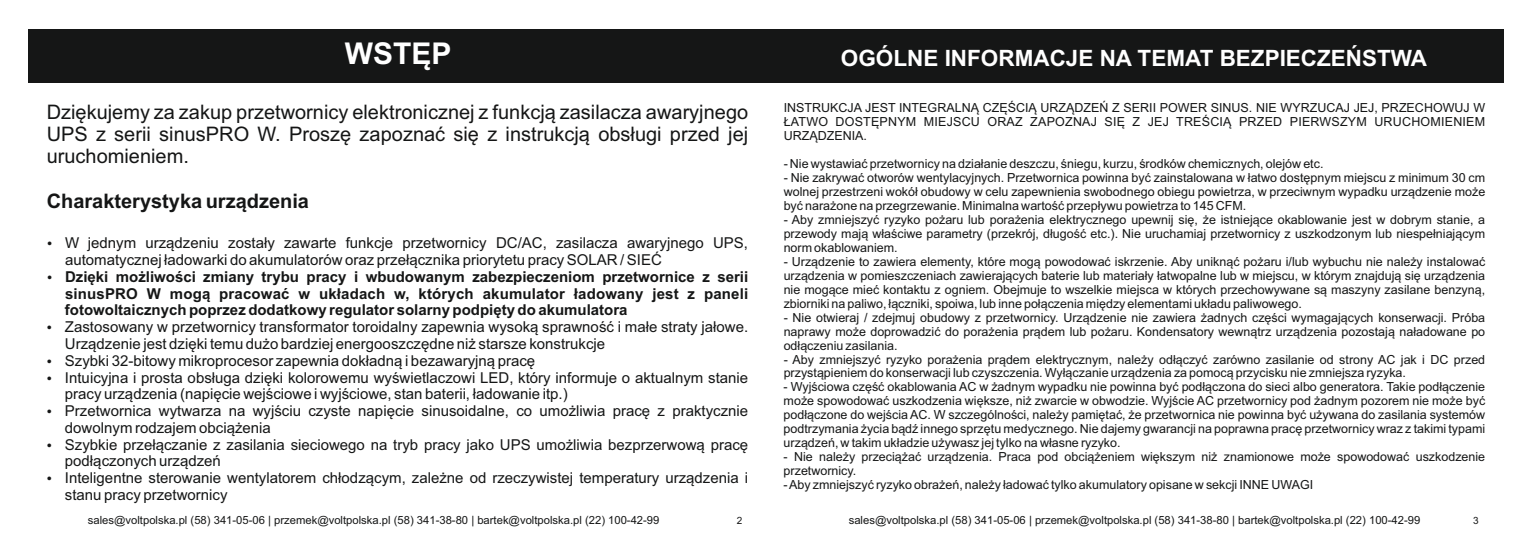
<style>
.page{position:relative;width:1532px;height:558px;background:#fff}
.page>*{position:absolute;margin:0;border:0;box-sizing:border-box;transform-origin:0 0}
.t1{font:700 30px "Arial";color:#fff}
.t2{font:700 22.5px "Arial";color:#fff}
.t3{font:20px/22.4px "Arial";color:#151616;text-align:justify}
.t4{font:700 20px "Arial";color:#151616}
.t5{font:15px/16.8px "Arial";color:#151616}
.t6{font:700 15px/16.8px "Arial";color:#151616;text-align:justify}
.t7{font:12.5px/14px "Arial";color:#151616;text-align:justify}
.t8{font:11.25px "Arial";color:#151616}
.t9{font:10px "Arial";color:#151616}
</style>
<div class="page">
<div style="left:29px;top:29px;width:737px;height:54px;background:#151616"></div>
<div style="left:766px;top:29px;width:737px;height:54px;background:#151616"></div>
<h1 class="t1" style="left:345px;top:42px;width:108px">WSTĘP</h1>
<h2 class="t2" style="left:841px;top:50px;width:588px">OGÓLNE INFORMACJE NA TEMAT BEZPIECZEŃSTWA</h2>
<h3 class="t3" style="left:47px;top:102px;width:703px">Dziękujemy za zakup przetwornicy elektronicznej z funkcją zasilacza awaryjnego UPS z serii sinusPRO W. Proszę zapoznać się z instrukcją obsługi przed jej uruchomieniem.</h3>
<h3 class="t4" style="left:47px;top:193px;width:264px">Charakterystyka urządzenia</h3>
<p class="t5" style="left:65px;top:236px;width:685px">W jednym urządzeniu zostały zawarte funkcje przetwornicy DC/AC, zasilacza awaryjnego UPS, automatycznej ładowarki do akumulatorów oraz przełącznika priorytetu pracy SOLAR / SIEĆ</p>
<p class="t6" style="left:65px;top:269px;width:685px">Dzięki możliwości zmiany trybu pracy i wbudowanym zabezpieczeniom przetwornice z serii sinusPRO W mogą pracować w układach w, których akumulator ładowany jest z paneli fotowoltaicznych poprzez dodatkowy regulator solarny podpięty do akumulatora</p>
<p class="t5" style="left:65px;top:320px;width:685px">Zastosowany w przetwornicy transformator toroidalny zapewnia wysoką sprawność i małe straty jałowe.<br>Urządzenie jest dzięki temu dużo bardziej energooszczędne niż starsze konstrukcje<br>Szybki 32-bitowy mikroprocesor zapewnia dokładną i bezawaryjną pracę<br>Intuicyjna i prosta obsługa dzięki kolorowemu wyświetlaczowi LED, który informuje o aktualnym stanie pracy urządzenia (napięcie wejściowe i wyjściowe, stan baterii, ładowanie itp.)<br>Przetwornica wytwarza na wyjściu czyste napięcie sinusoidalne, co umożliwia pracę z praktycznie dowolnym rodzajem obciążenia<br>Szybkie przełączanie z zasilania sieciowego na tryb pracy jako UPS umożliwia bezprzerwową pracę podłączonych urządzeń<br>Inteligentne sterowanie wentylatorem chłodzącym, zależne od rzeczywistej temperatury urządzenia i stanu pracy przetwornicy</p>
<p class="t7" style="left:784px;top:102px;width:703px">INSTRUKCJA JEST INTEGRALNĄ CZĘŚCIĄ URZĄDZEŃ Z SERII POWER SINUS. NIE WYRZUCAJ JEJ, PRZECHOWUJ W ŁATWO DOSTĘPNYM MIEJSCU ORAZ ZAPOZNAJ SIĘ Z JEJ TREŚCIĄ PRZED PIERWSZYM URUCHOMIENIEM URZĄDZENIA.</p>
<p class="t7" style="left:784px;top:157px;width:541px">- Nie wystawiać przetwornicy na działanie deszczu, śniegu, kurzu, środków chemicznych, olejów etc.</p>
<p class="t7" style="left:784px;top:171px;width:703px">- Nie zakrywać otworów wentylacyjnych. Przetwornica powinna być zainstalowana w łatwo dostępnym miejscu z minimum 30 cm wolnej przestrzeni wokół obudowy w celu zapewnienia swobodnego obiegu powietrza, w przeciwnym wypadku urządzenie może być narażone na przegrzewanie. Minimalna wartość przepływu powietrza to 145 CFM.</p>
<p class="t7" style="left:784px;top:213px;width:703px">- Aby zmniejszyć ryzyko pożaru lub porażenia elektrycznego upewnij się, że istniejące okablowanie jest w dobrym stanie, a przewody mają właściwe parametry (przekrój, długość etc.). Nie uruchamiaj przetwornicy z uszkodzonym lub niespełniającym norm okablowaniem.</p>
<p class="t7" style="left:784px;top:255px;width:703px">- Urządzenie to zawiera elementy, które mogą powodować iskrzenie. Aby uniknąć pożaru i/lub wybuchu nie należy instalować urządzenia w pomieszczeniach zawierających baterie lub materiały łatwopalne lub w miejscu, w którym znajdują się urządzenia nie mogące mieć kontaktu z ogniem. Obejmuje to wszelkie miejsca w których przechowywane są maszyny zasilane benzyną, zbiorniki na paliwo, łączniki, spoiwa, lub inne połączenia między elementami układu paliwowego.</p>
<p class="t7" style="left:784px;top:311px;width:703px">- Nie otwieraj / zdejmuj obudowy z przetwornicy. Urządzenie nie zawiera żadnych części wymagających konserwacji. Próba naprawy może doprowadzić do porażenia prądem lub pożaru. Kondensatory wewnątrz urządzenia pozostają naładowane po odłączeniu zasilania.</p>
<p class="t7" style="left:784px;top:353px;width:703px">- Aby zmniejszyć ryzyko porażenia prądem elektrycznym, należy odłączyć zarówno zasilanie od strony AC jak i DC przed przystąpieniem do konserwacji lub czyszczenia. Wyłączanie urządzenia za pomocą przycisku nie zmniejsza ryzyka.</p>
<p class="t7" style="left:784px;top:381px;width:703px">- Wyjściowa część okablowania AC w żadnym wypadku nie powinna być podłączona do sieci albo generatora. Takie podłączenie może spowodować uszkodzenia większe, niż zwarcie w obwodzie. Wyjście AC przetwornicy pod żadnym pozorem nie może być podłączone do wejścia AC. W szczególności, należy pamiętać, że przetwornica nie powinna być używana do zasilania systemów podtrzymania życia bądź innego sprzętu medycznego. Nie dajemy gwarancji na poprawna pracę przetwornicy wraz z takimi typami urządzeń, w takim układzie używasz jej tylko na własne ryzyko.</p>
<p class="t7" style="left:784px;top:451px;width:703px">- Nie należy przeciążać urządzenia. Praca pod obciążeniem większym niż znamionowe może spowodować uszkodzenie przetwornicy.</p>
<p class="t7" style="left:784px;top:479px;width:531px">- Aby zmniejszyć ryzyko obrażeń, należy ładować tylko akumulatory opisane w sekcji INNE UWAGI</p>
<p class="t8" style="left:88px;top:515px;width:573px">sales@voltpolska.pl (58) 341-05-06 | przemek@voltpolska.pl (58) 341-38-80 | bartek@voltpolska.pl (22) 100-42-99</p>
<p class="t9" style="left:737px;top:517px;width:7px">2</p>
<p class="t8" style="left:849px;top:515px;width:573px">sales@voltpolska.pl (58) 341-05-06 | przemek@voltpolska.pl (58) 341-38-80 | bartek@voltpolska.pl (22) 100-42-99</p>
<p class="t9" style="left:1473px;top:516px;width:7px">3</p>
</div>
